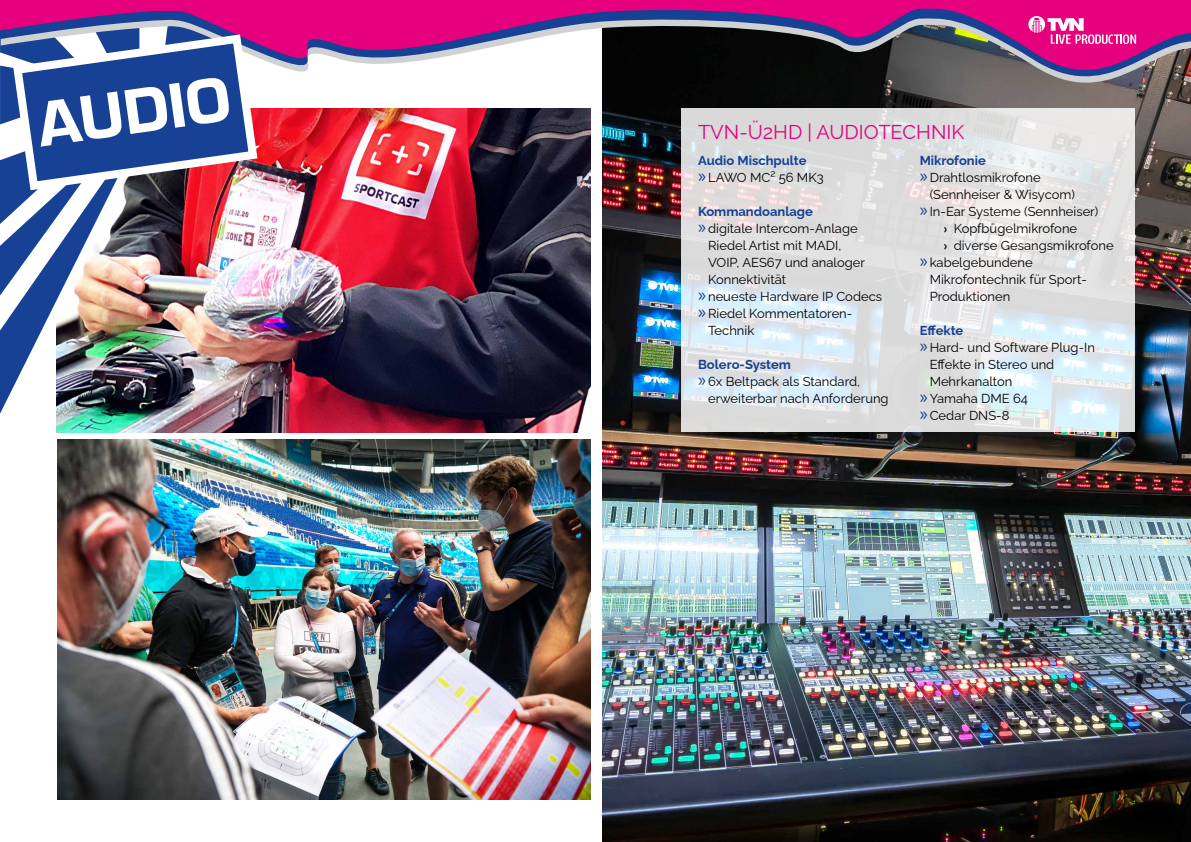
<style>
.page{position:relative;width:1191px;height:842px;background:#fff}
.page>*{position:absolute;margin:0;border:0;box-sizing:border-box;transform-origin:0 0}
.t1{font:66px "Eurostile Hea";color:#fff}
.t2{font:20px "Raleway";color:#e6007d}
.t3{font:13px "Raleway";color:#000}
.t4{font:700 13px/17px "Raleway";color:#164194}
.s1{font-family:"Myriad Pro";font-weight:400;font-size:19px}
.s2{font-weight:400;color:#000}
.s3{font-family:"Myriad Pro";font-size:19px;color:#164194}
.s4{font-family:"Myriad Pro";font-weight:700}
</style>
<div class="page">
<img style="left:56px;top:112px;width:534px;height:320px">
<img style="left:57px;top:440px;width:534px;height:360px">
<img style="left:602px;top:112px;width:589px;height:730px">
<svg style="left:681px;top:112px;width:453px;height:320px;background:#e0e3e5"></svg>
<img style="left:0;top:296px;width:146px;height:118px">
<svg style="left:262px;top:106px;width:929px;height:6px;background:#a08083"></svg>
<svg style="left:602px;top:101px;width:589px;height:5px;background:#363230"></svg>
<svg style="left:253px;top:0;width:938px;height:101px"></svg>
<img style="left:0;top:11px;width:253px;height:285px">
<svg style="left:9px;top:30px;width:253px;height:165px"></svg>
<div style="left:0;top:0;width:483px;height:11px;background:#e6007d"></div>
<svg style="left:1028px;top:16px;width:108px;height:28px"></svg>
<h1 class="t1" style="left:31px;top:79px;width:195px;rotate:-8deg">AUDIO</h1>
<h2 class="t2" style="left:698px;top:116px;width:268px">TVN-Ü2HD | AUDIOTECHNIK</h2>
<p class="t4" style="left:698px;top:151px;width:127px">Audio Mischpulte<br><span class="s1">»</span> <span class="s2">LAWO MC² 56 MK3</span></p>
<p class="t4" style="left:698px;top:202px;width:116px">Kommandoanlage</p>
<p class="t3" style="left:698px;top:218px;width:161px"><span class="s3">»</span> digitale Intercom-Anlage</p>
<p class="t3" style="left:708px;top:235px;width:135px">Riedel Artist mit MADI,</p>
<p class="t3" style="left:708px;top:252px;width:158px">VOIP, AES67 und analoger</p>
<p class="t3" style="left:708px;top:269px;width:80px">Konnektivität</p>
<p class="t3" style="left:698px;top:286px;width:185px"><span class="s3">»</span> neueste Hardware IP Codecs</p>
<p class="t3" style="left:698px;top:303px;width:156px"><span class="s3">»</span> Riedel Kommentatoren-</p>
<p class="t3" style="left:708px;top:320px;width:48px">Technik</p>
<p class="t4" style="left:698px;top:355px;width:94px">Bolero-System</p>
<p class="t3" style="left:698px;top:371px;width:163px"><span class="s3">»</span> 6x Beltpack als Standard,</p>
<p class="t3" style="left:708px;top:388px;width:182px">erweiterbar nach Anforderung</p>
<p class="t4" style="left:919px;top:151px;width:68px">Mikrofonie</p>
<p class="t3" style="left:919px;top:167px;width:123px"><span class="s3">»</span> Drahtlosmikrofone</p>
<p class="t3" style="left:929px;top:184px;width:147px">(Sennheiser &amp; Wisycom)</p>
<p class="t3" style="left:919px;top:201px;width:180px"><span class="s3">»</span> In-Ear Systeme (Sennheiser)</p>
<p class="t3" style="left:943px;top:218px;width:135px"><span class="s4">›</span> Kopfbügelmikrofone</p>
<p class="t3" style="left:943px;top:235px;width:171px"><span class="s4">›</span> diverse Gesangsmikrofone</p>
<p class="t3" style="left:919px;top:252px;width:115px"><span class="s3">»</span> kabelgebundene</p>
<p class="t3" style="left:929px;top:269px;width:159px">Mikrofontechnik für Sport-</p>
<p class="t3" style="left:929px;top:286px;width:82px">Produktionen</p>
<p class="t4" style="left:919px;top:321px;width:45px">Effekte</p>
<p class="t3" style="left:919px;top:337px;width:177px"><span class="s3">»</span> Hard- und Software Plug‑In</p>
<p class="t3" style="left:929px;top:354px;width:126px">Effekte in Stereo und</p>
<p class="t3" style="left:929px;top:371px;width:84px">Mehrkanalton</p>
<p class="t3" style="left:919px;top:388px;width:110px"><span class="s3">»</span> Yamaha DME 64</p>
<p class="t3" style="left:919px;top:405px;width:91px"><span class="s3">»</span> Cedar DNS-8</p>
</div>
